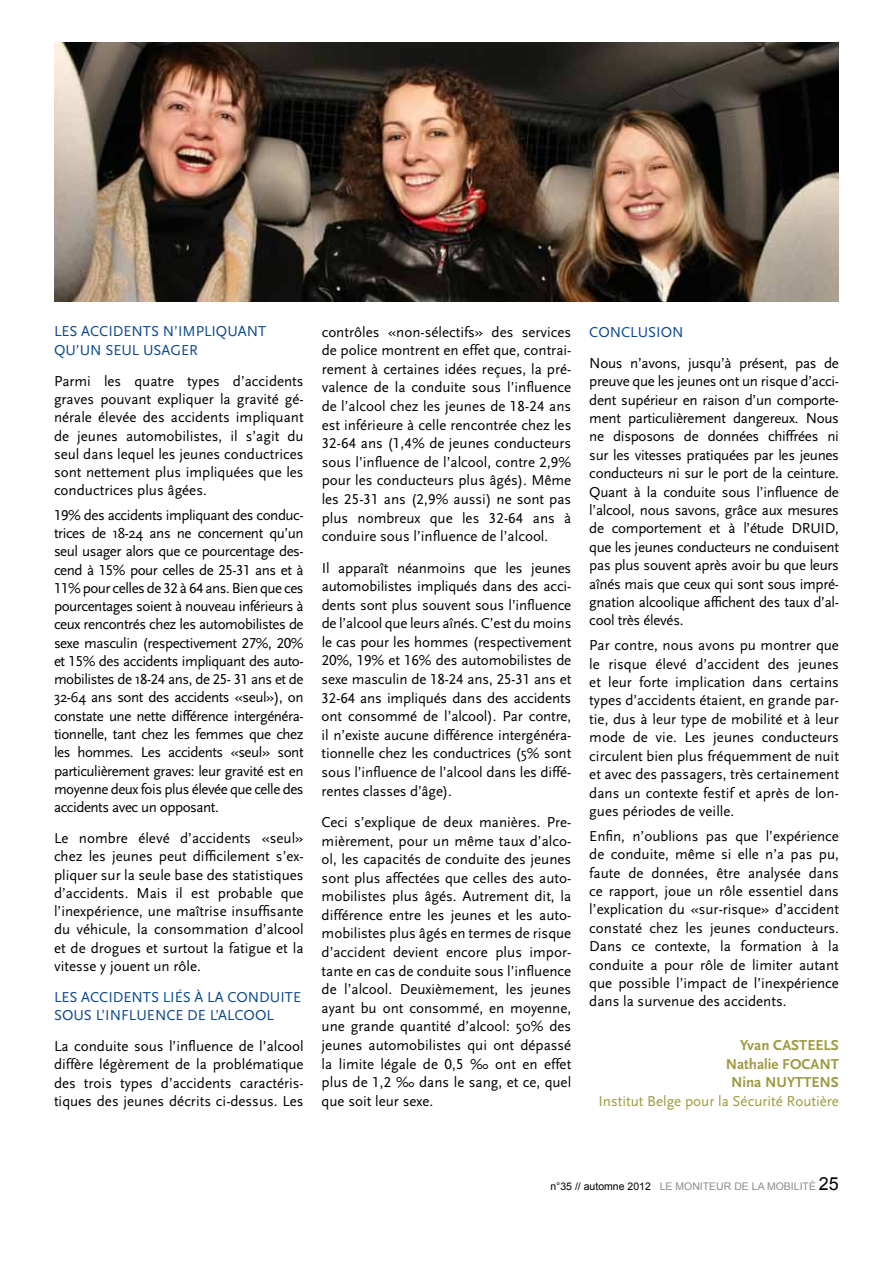
<style>
.page{position:relative;width:893px;height:1263px;background:#fff}
.page>*{position:absolute;margin:0;border:0;box-sizing:border-box;transform-origin:0 0}
.t1{font:15px/18.6px "Scala Sans";color:#000;text-align:justify}
.t2{font:15px/18.3px "Scala Sans";letter-spacing:.195em;color:#0b488e}
.t3{font:15px "Scala Sans";letter-spacing:.16em;color:#0b488e}
.t4{font:700 15px "Scala Sans";color:#9e9a41}
.t5{font:15px "Scala Sans";color:#9e9a41}
.t6{font:10.5px "Arial";color:#8b8c8f}
.s1{font-family:"Scala Sans Caps"}
.s2{color:#000}
.s3{font-size:18px;color:#000}
</style>
<div class="page">
<img style="left:54px;top:43px;width:785px;height:259px">
<p class="t3" style="left:54px;top:323px;width:139px">Les accidents n’impl</p>
<p class="t3" style="left:211px;top:323px;width:53px">iquant</p>
<p class="t3" style="left:54px;top:342px;width:99px">qu’un seul usa</p>
<p class="t3" style="left:171px;top:342px;width:25px">ger</p>
<p class="t1" style="left:54px;top:372px;width:251px">Parmi les quatre types d’accidents graves pouvant expliquer la gravité gé&shy;nérale élevée des accidents impliquant de jeunes automobilistes, il s’agit du seul dans lequel les jeunes conductrices sont nettement plus impliquées que les conductrices plus âgées.</p>
<p class="t1" style="left:54px;top:506px;width:251px"><span class="s1">19%</span> des accidents impliquant des conduc&shy;trices de 18-24 ans ne concernent qu’un seul usager alors que ce pourcentage des&shy;cend à <span class="s1">15%</span> pour celles de <span class="s1">25-31</span> ans et à <span class="s1">11%</span> pour celles de <span class="s1">32</span> à <span class="s1">64</span> ans. Bien que ces pourcentages soient à nouveau inférieurs à ceux rencontrés chez les automobilistes de sexe masculin (respectivement <span class="s1">27%, 20% </span>et <span class="s1">15%</span> des accidents impliquant des auto&shy;mobilistes de 1<span class="s1">8-24</span> ans, de <span class="s1">25- 31</span> ans et de 32-64 ans sont des accidents «seul»), on constate une nette différence intergénéra&shy;tionnelle, tant chez les femmes que chez les hommes. Les accidents «seul» sont particulièrement graves: leur gravité est en moyenne deux fois plus élevée que celle des accidents avec un opposant.</p>
<p class="t1" style="left:54px;top:829px;width:251px">Le nombre élevé d’accidents «seul» chez les jeunes peut difficilement s’ex&shy;pliquer sur la seule base des statistiques d’accidents. Mais il est probable que l’inexpérience, une maîtrise insuffisante du véhicule, la consommation d’alcool et de drogues et surtout la fatigue et la vitesse y jouent un rôle.</p>
<p class="t2" style="left:54px;top:988px;width:249px">Les accidents liés à la condu ite sous l’influ ence de l’alcool</p>
<p class="t1" style="left:54px;top:1037px;width:251px">La conduite sous l’influence de l’alcool diffère légèrement de la problématique des trois types d’accidents caractéris&shy;tiques des jeunes décrits ci-dessus. Les</p>
<p class="t1" style="left:322px;top:323px;width:251px">contrôles «non-sélectifs» des services de police montrent en effet que, contrai&shy;rement à certaines idées reçues, la pré&shy;valence de la conduite sous l’influence de l’alcool chez les jeunes de <span class="s1">18-24</span> ans est inférieure à celle rencontrée chez les <span class="s1">32-64</span> ans (<span class="s1">1,4%</span> de jeunes conducteurs sous l’influence de l’alcool, contre <span class="s1">2,9% </span>pour les conducteurs plus âgés). Même les <span class="s1">25-31</span> ans (<span class="s1">2,9%</span> aussi) ne sont pas plus nombreux que les <span class="s1">32-64</span> ans à conduire sous l’influence de l’alcool.</p>
<p class="t1" style="left:322px;top:559px;width:251px">I l apparaît néanmoins que les jeunes automobilistes impliqués dans des acci&shy;dents sont plus souvent sous l’influence de l’alcool que leurs aînés. C’est du moins le cas pour les hommes (respectivement <span class="s1">20%, 19%</span> et <span class="s1">16%</span> des automobilistes de sexe masculin de <span class="s1">18-24</span> ans, <span class="s1">25-31</span> ans et <span class="s1">32-64</span> ans impliqués dans des accidents ont consommé de l’alcool). Par contre, il n’existe aucune différence intergénéra&shy;tionnelle chez les conductrices (5% sont sous l’influence de l’alcool dans les diffé&shy;rentes classes d’âge).</p>
<p class="t1" style="left:322px;top:813px;width:251px">Ceci s’explique de deux manières. Pre&shy;mièrement, pour un même taux d’alco&shy;ol, les capacités de conduite des jeunes sont plus affectées que celles des auto&shy;mobilistes plus âgés. Autrement dit, la différence entre les jeunes et les auto&shy;mobilistes plus âgés en termes de risque d’accident devient encore plus impor&shy;tante en cas de conduite sous l’influence de l’alcool. Deuxièmement, les jeunes ayant bu ont consommé, en moyenne, une grande quantité d’alcool: 50% des jeunes automobilistes qui ont dépassé la limite légale de <span class="s1">0,5 ‰</span> ont en effet plus de <span class="s1">1,2 ‰</span> dans le sang, et ce, quel que soit leur sexe.</p>
<p class="t3" style="left:589px;top:324px;width:42px">Conclus</p>
<p class="t3" style="left:656px;top:324px;width:29px">ion</p>
<p class="t1" style="left:589px;top:354px;width:251px">Nous n’avons, jusqu’à présent, pas de preuve que les jeunes ont un risque d’acci&shy;dent supérieur en raison d’un comporte&shy;ment particulièrement dangereux. Nous ne disposons de données chiffrées ni sur les vitesses pratiquées par les jeunes conducteurs ni sur le port de la ceinture.<br>Quant à la conduite sous l’influence de l’alcool, nous savons, grâce aux mesures de comportement et à l’étude D RUID, que les jeunes conducteurs ne conduisent pas plus souvent après avoir bu que leurs aînés mais que ceux qui sont sous impré&shy;gnation alcoolique affichent des taux d’al&shy;cool très élevés.</p>
<p class="t1" style="left:589px;top:636px;width:251px">Par contre, nous avons pu montrer que le risque élevé d’accident des jeunes et leur forte implication dans certains types d’accidents étaient, en grande par&shy;tie, dus à leur type de mobilité et à leur mode de vie. Les jeunes conducteurs circulent bien plus fréquemment de nuit et avec des passagers, très certainement dans un contexte festif et après de lon&shy;gues périodes de veille.</p>
<p class="t1" style="left:589px;top:827px;width:251px">Enfin, n’oublions pas que l’expérience de conduite, même si elle n’a pas pu, faute de données, être analysée dans ce rapport, joue un rôle essentiel dans l’explication du «sur-risque» d’accident constaté chez les jeunes conducteurs.<br>Dans ce contexte, la formation à la conduite a pour rôle de limiter autant que possible l’impact de l’inexpérience dans la survenue des accidents.</p>
<p class="t4" style="left:740px;top:1037px;width:43px">Yvan CAST</p>
<p class="t4" style="left:807px;top:1037px;width:24px">EELS</p>
<p class="t4" style="left:726px;top:1056px;width:87px">N athalie FOCANT</p>
<p class="t4" style="left:731px;top:1074px;width:99px">Nina N UYTTENS</p>
<p class="t5" style="left:598px;top:1092px;width:242px">I nstitut Belge pour la Sécurité Routière</p>
<p class="t6" style="left:550px;top:1179px;width:290px"><span class="s2">N°35 // AUTOMNE 2012</span> LE MONITEUR DE LA MOBILITÉ <span class="s3">25</span></p>
</div>
